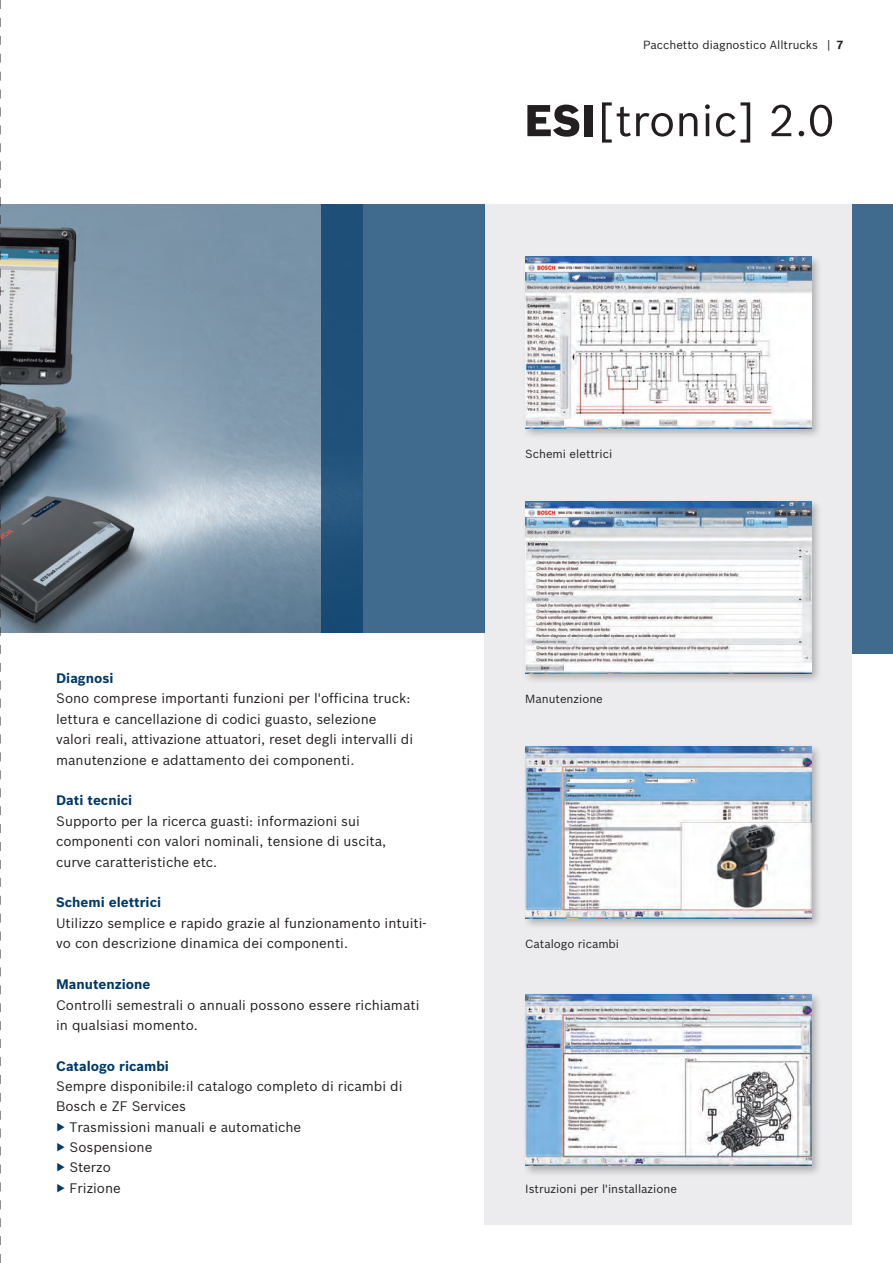
<style>
.page{position:relative;width:893px;height:1263px;background:#fff}
.page>*{position:absolute;margin:0;border:0;box-sizing:border-box;transform-origin:0 0}
.t1{font:13.5px/20.4px "Bosch Sans";color:#231f20}
.t2{font:700 13.5px "Bosch Sans";color:#003a6a}
.t3{font:11.55px "Bosch Sans";color:#231f20}
.s1{font-weight:700}
.s2{color:#003a6a}
</style>
<div class="page">
<img style="left:1px;top:204px;width:320px;height:429px">
<div style="left:485px;top:204px;width:367px;height:1021px;background:#ececee"></div>
<svg style="left:321px;top:204px;width:164px;height:429px;background:#376489"></svg>
<svg style="left:527px;top:105px;width:52px;height:32px"></svg>
<div style="left:585px;top:105px;width:8px;height:31px;background:#231f20"></div>
<svg style="left:602px;top:102px;width:71px;height:41px"></svg>
<svg style="left:679px;top:113px;width:18px;height:23px"></svg>
<svg style="left:705px;top:104px;width:5px;height:32px"></svg>
<svg style="left:716px;top:102px;width:34px;height:41px"></svg>
<svg style="left:771px;top:105px;width:20px;height:31px"></svg>
<svg style="left:799px;top:131px;width:5px;height:5px"></svg>
<svg style="left:810px;top:105px;width:22px;height:32px"></svg>
<svg style="left:0;top:0;width:1px;height:1263px"></svg>
<div style="left:522px;top:254px;width:301px;height:185px;background:#231f20;opacity:.3"></div>
<img style="left:526px;top:257px;width:285px;height:171px">
<div style="left:522px;top:499px;width:301px;height:185px;background:#231f20;opacity:.3"></div>
<img style="left:526px;top:502px;width:285px;height:171px">
<div style="left:522px;top:744px;width:301px;height:185px;background:#231f20;opacity:.3"></div>
<img style="left:526px;top:747px;width:285px;height:171px">
<div style="left:522px;top:991px;width:301px;height:186px;background:#231f20;opacity:.3"></div>
<img style="left:526px;top:994px;width:285px;height:171px">
<div style="left:852px;top:204px;width:41px;height:449px;background:#406b8f"></div>
<p class="t3" style="left:643px;top:36px;width:202px">Pacchetto diagnostico Alltrucks | <span class="s1">7</span></p>
<p class="t2" style="left:56px;top:668px;width:59px">Diagnosi</p>
<p class="t1" style="left:56px;top:687px;width:358px">Sono comprese importanti funzioni per l'officina truck: lettura e cancellazione di codici guasto, selezione valori reali, attivazione attuatori, reset degli intervalli di manutenzione e adattamento dei componenti.</p>
<p class="t2" style="left:56px;top:790px;width:78px">Dati tecnici</p>
<p class="t1" style="left:56px;top:810px;width:332px">Supporto per la ricerca guasti: informazioni sui componenti con valori nominali, tensione di uscita, curve caratteristiche etc.</p>
<p class="t2" style="left:56px;top:892px;width:107px">Schemi elettrici</p>
<p class="t1" style="left:56px;top:912px;width:372px">Utilizzo semplice e rapido grazie al funzionamento intuiti&shy;vo con descrizione dinamica dei componenti.</p>
<p class="t2" style="left:56px;top:974px;width:96px">Manutenzione</p>
<p class="t1" style="left:56px;top:993px;width:365px">Controlli semestrali o annuali possono essere richiamati in qualsiasi momento.</p>
<p class="t2" style="left:56px;top:1056px;width:114px">Catalogo ricambi</p>
<p class="t1" style="left:56px;top:1075px;width:348px">Sempre disponibile:il catalogo completo di ricambi di<br>Bosch e ZF Services<br><span class="s2">▶</span> Trasmissioni manuali e automatiche<br><span class="s2">▶</span> Sospensione<br><span class="s2">▶</span> Sterzo<br><span class="s2">▶</span> Frizione</p>
<p class="t3" style="left:525px;top:445px;width:89px">Schemi elettrici</p>
<p class="t3" style="left:525px;top:690px;width:79px">Manutenzione</p>
<p class="t3" style="left:525px;top:935px;width:95px">Catalogo ricambi</p>
<p class="t3" style="left:525px;top:1180px;width:153px">Istruzioni per l'installazione</p>
</div>
